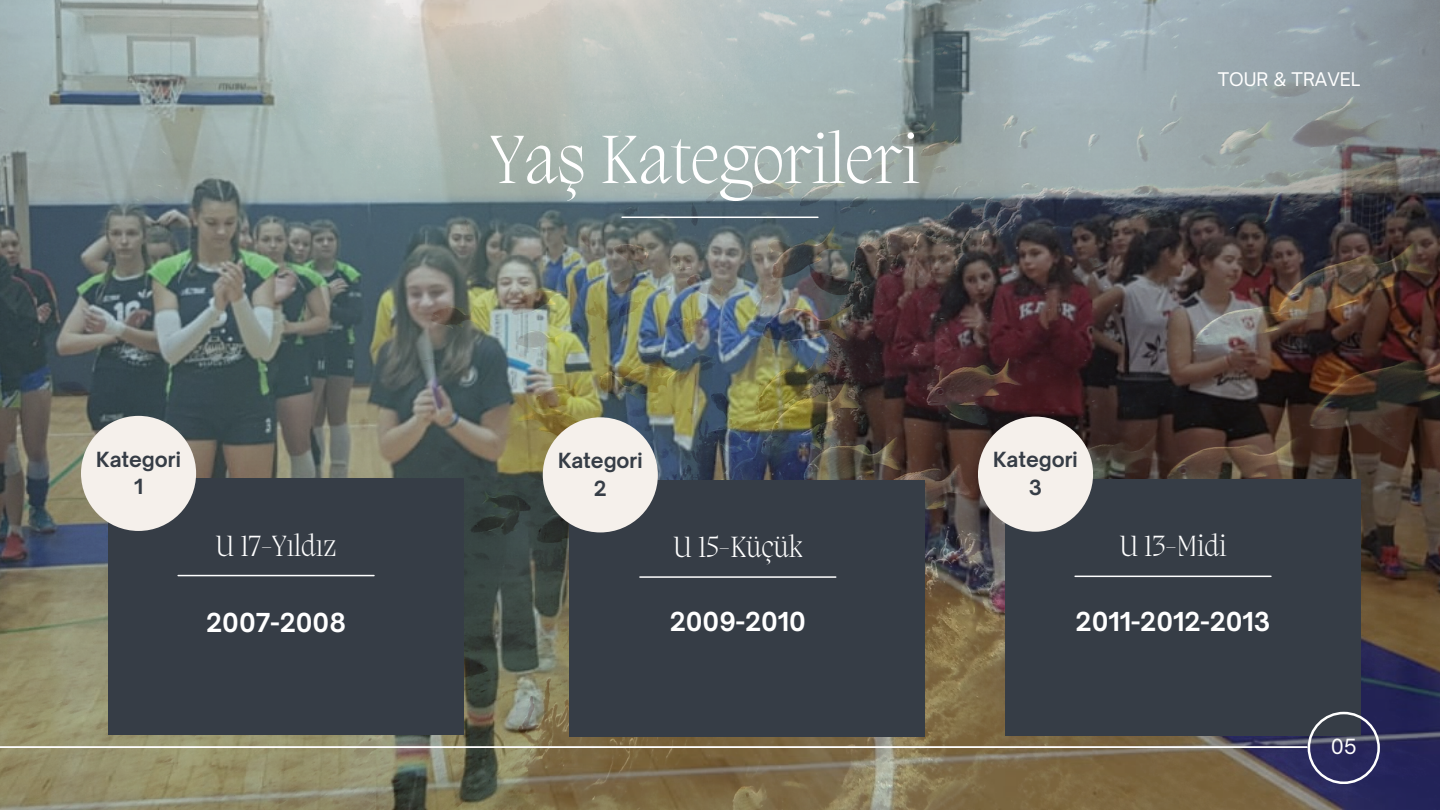
<style>
.page{position:relative;width:1440px;height:810px;background:#fff}
.page>*{position:absolute;margin:0;border:0;box-sizing:border-box;transform-origin:0 0}
.t1{font:200 70px "Migra";color:#fff}
.t2{font:200 30px "Migra";color:#fff}
.t3{font:700 25px "Open Sauce One";color:#fff}
.t4{font:700 20px "Open Sauce One";color:#363d46}
.t5{font:20px "Open Sauce One";color:#fff}
.t6{font:18px "Open Sauce One";color:#fff}
</style>
<div class="page">
<img style="left:0;top:0;width:1439px;height:810px">
<div style="left:108px;top:479px;width:355px;height:256px;background:#363d46"></div>
<hr style="left:622px;top:217px;width:196px;height:1px;background:#fff">
<hr style="left:178px;top:575px;width:196px;height:1px;background:#fff">
<div style="left:81px;top:416px;width:115px;height:115px;background:#f5f0eb;border-radius:50%"></div>
<div style="left:569px;top:480px;width:356px;height:257px;background:#363d46"></div>
<hr style="left:640px;top:576px;width:196px;height:2px;background:#fff">
<div style="left:543px;top:417px;width:115px;height:115px;background:#f5f0eb;border-radius:50%"></div>
<div style="left:1005px;top:479px;width:355px;height:257px;background:#363d46"></div>
<hr style="left:1075px;top:576px;width:196px;height:1px;background:#fff">
<div style="left:978px;top:417px;width:115px;height:115px;background:#f5f0eb;border-radius:50%"></div>
<hr style="left:0;top:746px;width:1307px;height:2px;background:#fff">
<svg style="left:1308px;top:712px;width:72px;height:72px"></svg>
<p class="t4" style="left:96px;top:447px;width:84px">Kategori</p>
<p class="t4" style="left:134px;top:474px;width:11px">1</p>
<p class="t2" style="left:216px;top:531px;width:122px">U 17-Yıldız</p>
<p class="t3" style="left:206px;top:607px;width:142px">2007-2008</p>
<p class="t1" style="left:490px;top:126px;width:430px">Yaş Kategorileri</p>
<p class="t6" style="left:1218px;top:68px;width:144px">TOUR &amp; TRAVEL</p>
<p class="t4" style="left:558px;top:448px;width:84px">Kategori</p>
<p class="t4" style="left:594px;top:476px;width:14px">2</p>
<p class="t2" style="left:673px;top:533px;width:131px">U 15-Küçük</p>
<p class="t3" style="left:670px;top:606px;width:138px">2009-2010</p>
<p class="t4" style="left:993px;top:447px;width:84px">Kategori</p>
<p class="t4" style="left:1029px;top:475px;width:15px">3</p>
<p class="t2" style="left:1119px;top:532px;width:109px">U 13-Midi</p>
<p class="t3" style="left:1076px;top:606px;width:196px">2011-2012-2013</p>
<p class="t5" style="left:1331px;top:734px;width:28px">05</p>
</div>
